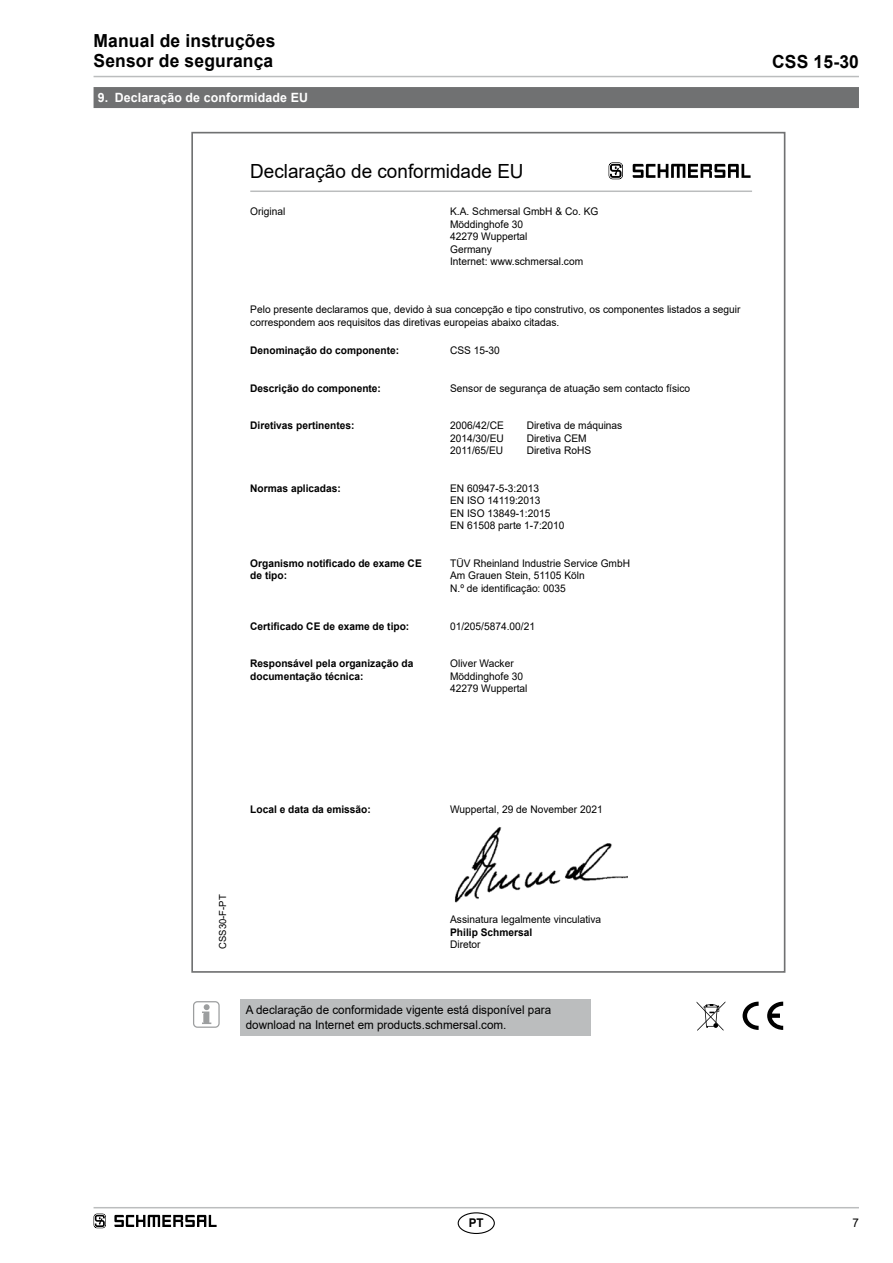
<style>
.page{position:relative;width:893px;height:1263px;background:#fff}
.page>*{position:absolute;margin:0;border:0;box-sizing:border-box;transform-origin:0 0}
.t1{font:19.5px "Arial";color:#000}
.t2{font:700 18px/20.2px "Arial";letter-spacing:.01em;color:#000}
.t3{font:700 12.75px "Arial";letter-spacing:.01em;color:#fff}
.t4{font:12px/15.1px "Arial";color:#000}
.t5{font:700 12px "Arial";color:#000}
.t6{font:10.5px/12.6px "Arial";color:#000}
.t7{font:700 10.5px/12.6px "Arial";color:#000}
.t8{font:9.75px "Arial";color:#000}
</style>
<div class="page">
<hr style="left:94px;top:1207px;width:765px;height:1px;background:#bbbdbe">
<hr style="left:94px;top:76px;width:765px;height:1px;background:#bbbdbe">
<div style="left:458px;top:1212px;width:37px;height:22px;border:1px solid #000;border-radius:50%"></div>
<div style="left:94px;top:87px;width:765px;height:21px;background:#707172"></div>
<svg style="left:743px;top:1002px;width:16px;height:28px"></svg>
<svg style="left:767px;top:1002px;width:16px;height:28px"></svg>
<svg style="left:697px;top:1002px;width:28px;height:29px"></svg>
<svg style="left:94px;top:1213px;width:12px;height:15px"></svg>
<svg style="left:114px;top:1215px;width:103px;height:12px"></svg>
<img style="left:454px;top:827px;width:173px;height:76px">
<hr style="left:250px;top:190px;width:502px;height:2px;background:#bbbdbe">
<svg style="left:609px;top:162px;width:14px;height:17px"></svg>
<svg style="left:633px;top:164px;width:118px;height:14px"></svg>
<div style="left:241px;top:999px;width:350px;height:37px;background:#bbbdbe"></div>
<svg style="left:202px;top:1004px;width:9px;height:20px"></svg>
<div style="left:193px;top:1001px;width:27px;height:27px;border:1px solid #9c9e9f;border-radius:4px"></div>
<h2 class="t2" style="left:94px;top:31px;width:183px">Manual de instruções<br>Sensor de segurança</h2>
<p class="t3" style="left:98px;top:89px;width:212px">9. Declaração de conformidade EU</p>
<h1 class="t1" style="left:250px;top:158px;width:275px">Declaração de conformidade EU</h1>
<p class="t6" style="left:250px;top:205px;width:37px">Original</p>
<p class="t6" style="left:450px;top:205px;width:150px">K.A. Schmersal GmbH &amp; Co. KG<br>Möddinghofe 30<br>42279 Wuppertal<br>Germany<br>Internet: www.schmersal. com</p>
<p class="t6" style="left:250px;top:303px;width:492px">Pelo presente declaramos que, devido à sua concepção e tipo construtivo, os componentes listados a seguir correspondem aos requisitos das diretivas europeias abaixo citadas.</p>
<p class="t7" style="left:250px;top:344px;width:150px">Denominação do componente:</p>
<p class="t6" style="left:450px;top:344px;width:51px">CSS 15-30</p>
<p class="t7" style="left:250px;top:382px;width:132px">Descrição do componente:</p>
<p class="t6" style="left:450px;top:382px;width:242px">Sensor de segurança de atuação sem contacto físico</p>
<p class="t7" style="left:250px;top:419px;width:106px">Diretivas pertinentes:</p>
<p class="t6" style="left:450px;top:419px;width:55px;text-align:justify">2006/42/CE 2014/30/EU 2011/65/EU</p>
<p class="t6" style="left:527px;top:419px;width:97px">Diretiva de máquinas<br>Diretiva CEM<br>Diretiva RoHS</p>
<p class="t7" style="left:250px;top:482px;width:92px">Normas aplicadas:</p>
<p class="t6" style="left:450px;top:482px;width:116px">EN 60947-5-3:2013<br>EN ISO 14119:2013<br>EN ISO 13849-1:2015<br>EN 61508 parte 1-7:2010</p>
<p class="t7" style="left:250px;top:557px;width:173px">Organismo notificado de exame CE de tipo:</p>
<p class="t6" style="left:450px;top:557px;width:181px">TÜV Rheinland Industrie Service GmbH<br>Am Grauen Stein, 51105 Köln<br>N.º de identificação: 0035</p>
<p class="t7" style="left:250px;top:620px;width:161px">Certificado CE de exame de tipo:</p>
<p class="t6" style="left:450px;top:619px;width:86px">01/205/5874. 00/21</p>
<p class="t7" style="left:250px;top:657px;width:165px">Responsável pela organização da documentação técnica:</p>
<p class="t6" style="left:450px;top:657px;width:79px">Oliver Wacker<br>Möddinghofe 30<br>42279 Wuppertal</p>
<h2 class="t2" style="left:772px;top:52px;width:88px">CSS 15-30</h2>
<p class="t7" style="left:250px;top:804px;width:122px">Local e data da emissão:</p>
<p class="t6" style="left:450px;top:803px;width:154px">Wuppertal, 29 de November 2021</p>
<p class="t8" style="left:216px;top:949px;width:56px;rotate:-90deg">CSS30-F-PT</p>
<p class="t6" style="left:450px;top:913px;width:153px">Assinatura legalmente vinculativa</p>
<p class="t7" style="left:450px;top:926px;width:84px">Philip Schmersal</p>
<p class="t6" style="left:450px;top:938px;width:32px">Diretor</p>
<p class="t4" style="left:246px;top:1002px;width:307px">A declaração de conformidade vigente está disponível para download na Internet em products.schmersal.com.</p>
<p class="t5" style="left:469px;top:1214px;width:16px">PT</p>
<p class="t4" style="left:852px;top:1215px;width:8px">7</p>
</div>
